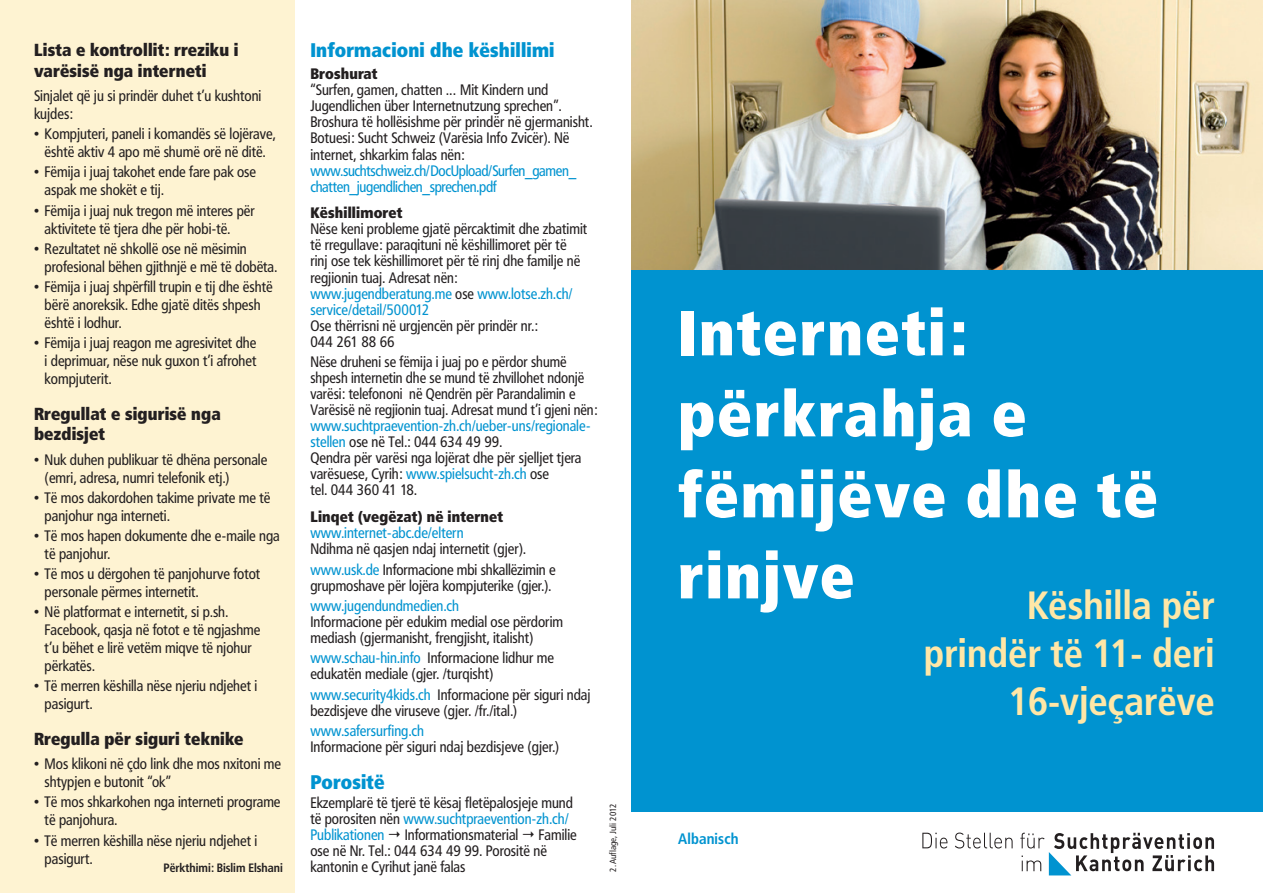
<style>
.page{position:relative;width:1263px;height:893px;background:#fff}
.page>*{position:absolute;margin:0;border:0;box-sizing:border-box;transform-origin:0 0}
.t1{font:800 63px/81px "Frutiger Condensed BQ";letter-spacing:.04em;color:#fff}
.t2{font:700 39px/48px "Frutiger Condensed BQ";letter-spacing:.01em;color:#ffe7a7;text-align:right}
.t3{font:800 19.5px "Frutiger Condensed BQ";letter-spacing:.01em;color:#0093d0}
.t4{font:800 17.25px/20.7px "Frutiger Condensed BQ";letter-spacing:.01em;color:#231f20}
.t5{font:15px/16px "Frutiger Condensed BQ";color:#231f20}
.t6{font:15px/16px "Frutiger Condensed BQ";letter-spacing:-.02em;color:#0093d0}
.t7{font:15px "Frutiger Condensed BQ";color:#0093d0}
.t8{font:800 15px "Frutiger Condensed BQ";letter-spacing:.01em;color:#231f20}
.t9{font:700 15px "Frutiger Condensed BQ";letter-spacing:.01em;color:#0093d0}
.t10{font:700 12px "Frutiger Condensed BQ";color:#231f20}
.t11{font:condensed 9px "Frutiger";color:#231f20}
.s1{color:#0093d0}
</style>
<div class="page">
<img style="left:631px;top:0;width:632px;height:271px">
<div style="left:0;top:0;width:294px;height:893px;background:#fef3d2"></div>
<div style="left:631px;top:271px;width:632px;height:541px;background:#0093d0"></div>
<svg style="left:922px;top:833px;width:25px;height:15px"></svg>
<svg style="left:955px;top:833px;width:57px;height:15px"></svg>
<svg style="left:1020px;top:833px;width:194px;height:42px"></svg>
<p class="t4" style="left:34px;top:40px;width:206px">Lista e kontrollit: rreziku i varësisë nga interneti</p>
<p class="t5" style="left:34px;top:87px;width:229px;line-height:18px">Sinjalet që ju si prindër duhet t’u kushtoni kujdes:</p>
<p class="t5" style="left:34px;top:125px;width:243px;line-height:18px;text-align:center">• Kompjuteri, paneli i komandës së lojërave, është aktiv 4 apo më shumë orë në ditë.</p>
<p class="t5" style="left:45px;top:163px;width:213px;line-height:18px;text-indent:-11px">• Fëmija i juaj takohet ende fare pak ose aspak me shokët e tij.</p>
<p class="t5" style="left:45px;top:201px;width:212px;line-height:18px;text-indent:-11px">• Fëmija i juaj nuk tregon më interes për aktivitete të tjera dhe për hobi-të.</p>
<p class="t5" style="left:45px;top:239px;width:234px;line-height:18px;text-indent:-11px">• Rezultatet në shkollë ose në mësimin profesional bëhen gjithnjë e më të dobëta.</p>
<p class="t5" style="left:45px;top:277px;width:229px;line-height:18px;text-indent:-11px">• Fëmija i juaj shpërfill trupin e tij dhe është bërë anoreksik. Edhe gjatë ditës shpesh është i lodhur.</p>
<p class="t5" style="left:45px;top:334px;width:213px;line-height:18px;text-align:justify;text-indent:-11px">• Fëmija i juaj reagon me agresivitet dhe i deprimuar, nëse nuk guxon t’i afrohet kompjuterit.</p>
<p class="t4" style="left:34px;top:403px;width:188px">Rregullat e sigurisë nga bezdisjet</p>
<p class="t5" style="left:45px;top:450px;width:224px;line-height:18px;text-indent:-11px">• Nuk duhen publikuar të dhëna personale (emri, adresa, numri telefonik etj.)</p>
<p class="t5" style="left:45px;top:488px;width:227px;line-height:18px;text-indent:-11px">• Të mos dakordohen takime private me të panjohur nga interneti.</p>
<p class="t5" style="left:45px;top:527px;width:237px;line-height:18px;text-indent:-11px">• Të mos hapen dokumente dhe e-maile nga të panjohur.</p>
<p class="t5" style="left:45px;top:565px;width:217px;line-height:18px;text-indent:-11px">• Të mos u dërgohen të panjohurve fotot personale përmes internetit.</p>
<p class="t5" style="left:45px;top:603px;width:217px;line-height:18px;text-indent:-11px">• Në platformat e internetit, si p.sh.<br>Facebook, qasja në fotot e të ngjashme t’u bëhet e lirë vetëm miqve të njohur përkatës.</p>
<p class="t5" style="left:45px;top:677px;width:214px;line-height:18px;text-indent:-11px">• Të merren këshilla nëse njeriu ndjehet i pasigurt.</p>
<p class="t4" style="left:34px;top:728px;width:211px">Rregulla për siguri teknike</p>
<p class="t5" style="left:45px;top:755px;width:238px;line-height:18px;text-indent:-11px">• Mos klikoni në çdo link dhe mos nxitoni me shtypjen e butonit “ok”</p>
<p class="t5" style="left:45px;top:793px;width:237px;line-height:18px;text-indent:-11px">• Të mos shkarkohen nga interneti programe të panjohura.</p>
<p class="t5" style="left:45px;top:831px;width:214px;line-height:18px;text-indent:-11px">• Të merren këshilla nëse njeriu ndjehet i pasigurt.</p>
<p class="t10" style="left:164px;top:860px;width:121px">Përkthimi: Bislim Elshani</p>
<h3 class="t3" style="left:310px;top:38px;width:246px">Informacioni dhe këshillimi</h3>
<p class="t8" style="left:310px;top:65px;width:69px">Broshurat</p>
<p class="t5" style="left:310px;top:82px;width:284px">“Surfen, gamen, chatten ... Mit Kindern und Jugendlichen über Internetnutzung sprechen”.<br>Broshura të hollësishme për prindër në gjermanisht.<br>Botuesi: Sucht Schweiz (Varësia Info Zvicër). Në internet, shkarkim falas nën:</p>
<p class="t6" style="left:310px;top:162px;width:267px">www.suchtschweiz.ch/DocUpload/Surfen_gamen_ chatten_jugendlichen_sprechen.pdf</p>
<p class="t8" style="left:310px;top:204px;width:93px">Këshillimoret</p>
<p class="t5" style="left:310px;top:221px;width:278px">Nëse keni probleme gjatë përcaktimit dhe zbatimit të rregullave: paraqituni në këshillimoret për të rinj ose tek këshillimoret për të rinj dhe familje në regjionin tuaj. Adresat nën: <span class="s1">www.jugendberatung.me</span> ose <span class="s1">www.lotse.zh.ch/ service/detail/500012</span></p>
<p class="t5" style="left:310px;top:317px;width:229px">Ose thërrisni në urgjencën për prindër nr.:<br>044 261 88 66</p>
<p class="t5" style="left:310px;top:354px;width:288px">Nëse druheni se fëmija i juaj po e përdor shumë shpesh internetin dhe se mund të zhvillohet ndonjë varësi: telefononi në Qendrën për Parandalimin e Varësisë në regjionin tuaj. Adresat mund t’i gjeni nën:</p>
<p class="t5" style="left:310px;top:418px;width:281px"><span class="s1">www.suchtpraevention-zh.ch/ueber-uns/regionale&shy;stellen</span> ose në Tel.: 044 634 49 99.<br>Qendra për varësi nga lojërat dhe për sjelljet tjera varësuese, Cyrih: <span class="s1">www.spielsucht-zh.ch</span> ose<br>tel. 044 360 41 18.</p>
<p class="t8" style="left:310px;top:507px;width:194px">Linqet (vegëzat) në internet</p>
<p class="t7" style="left:310px;top:523px;width:155px">www.internet-abc.de/eltern</p>
<p class="t5" style="left:310px;top:539px;width:247px;line-height:20.2px">Ndihma në qasjen ndaj internetit (gjer). <span class="s1">www.usk.de</span> Informacione mbi shkallëzimin e</p>
<p class="t5" style="left:310px;top:577px;width:242px">grupmoshave për lojëra kompjuterike (gjer.).</p>
<p class="t7" style="left:310px;top:596px;width:150px">www.jugendundmedien.ch</p>
<p class="t5" style="left:310px;top:613px;width:254px">Informacione për edukim medial ose përdorim mediash (gjermanisht, frengjisht, italisht)</p>
<p class="t5" style="left:310px;top:650px;width:245px"><span class="s1">www.schau-hin.info</span> Informacione lidhur me edukatën mediale (gjer. /turqisht)</p>
<p class="t5" style="left:310px;top:686px;width:282px"><span class="s1">www.security4kids.ch</span> Informacione për siguri ndaj bezdisjeve dhe viruseve (gjer. /fr./ital.)</p>
<p class="t7" style="left:310px;top:721px;width:115px">www.safersurfing.ch</p>
<p class="t5" style="left:310px;top:739px;width:250px">Informacione për siguri ndaj bezdisjeve (gjer.)</p>
<h3 class="t3" style="left:310px;top:770px;width:76px">Porositë</h3>
<p class="t5" style="left:310px;top:794px;width:264px">Ekzemplarë të tjerë të kësaj fletëpalosjeje mund të porositen nën <span class="s1">www.suchtpraevention-zh.ch/<br>Publikationen</span></p>
<p class="t5" style="left:405px;top:826px;width:115px">Informationsmaterial</p>
<p class="t5" style="left:310px;top:826px;width:268px;text-indent:228px">Familie ose në Nr. Tel.: 044 634 49 99. Porositë në kantonin e Cyrihut janë falas</p>
<p class="t11" style="left:608px;top:872px;width:69px;rotate:-90deg">2. Auflage, Juli 2012</p>
<h1 class="t1" style="left:678px;top:292px;width:481px">Interneti: përkrahja e fëmijëve dhe të rinjve</h1>
<h2 class="t2" style="left:924px;top:581px;width:292px">Këshilla për prindër të 11- deri<br>16-vjeçarëve</h2>
<p class="t9" style="left:678px;top:829px;width:62px">Albanisch</p>
</div>
